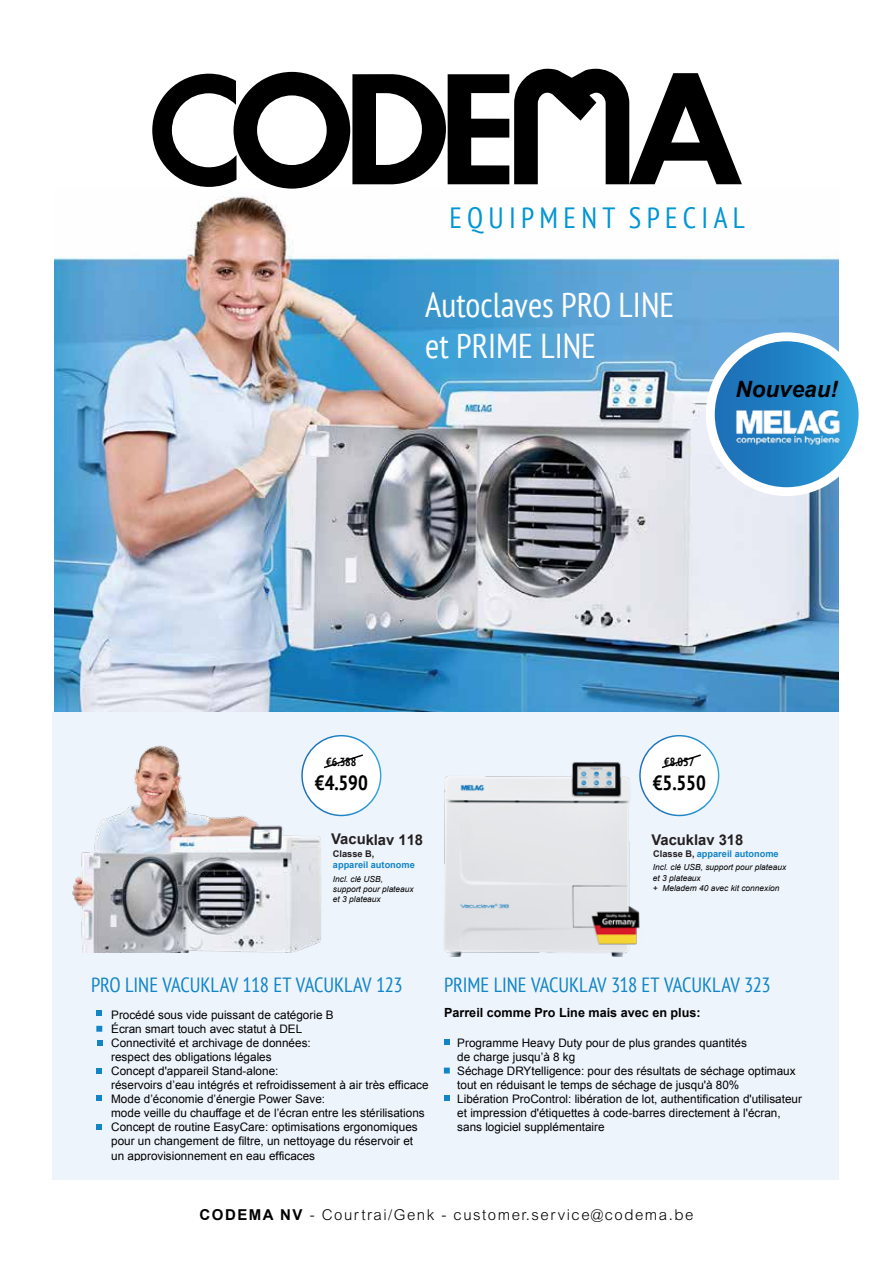
<style>
.page{position:relative;width:893px;height:1263px;background:#fff}
.page>*{position:absolute;margin:0;border:0;box-sizing:border-box;transform-origin:0 0}
.t1{font:condensed 34.5px/41.4px "PT Sans";color:#fff}
.t2{font:condensed 29.25px "PT Sans";letter-spacing:.18em;color:#0095d4}
.t3{font:italic 700 22.5px "Arial";color:#000}
.t4{font:condensed 20.55px "PT Sans";letter-spacing:-.01em;color:#1185c7}
.t5{font:700 condensed 20.55px "PT Sans";color:#000}
.t6{font:300 15px "Arial MT Std";letter-spacing:.1em;color:#000}
.t7{font:700 14.7px "Arial";letter-spacing:-.005em;color:#231f20}
.t8{font:700 12.6px "Arial";color:#000}
.t9{font:11.7px/14.1px "Arial";color:#000}
.t10{font:700 condensed 11.7px "PT Sans";color:#000}
.t11{font:700 9.15px "Arial";color:#1185c7}
.t12{font:700 9.15px "Arial";letter-spacing:-.005em;color:#231f20}
.t13{font:italic 8.4px/10.1px "Arial";color:#000}
.s1{color:#231f20}
.s2{font-family:"Arial";font-weight:700}
</style>
<div class="page">
<img style="left:54px;top:196px;width:785px;height:516px">
<svg style="left:152px;top:69px;width:590px;height:120px"></svg>
<div style="left:53px;top:712px;width:786px;height:468px;background:#eef4fc"></div>
<svg style="left:444px;top:1039px;width:6px;height:6px"></svg>
<svg style="left:444px;top:1067px;width:6px;height:6px"></svg>
<svg style="left:444px;top:1095px;width:6px;height:6px"></svg>
<svg style="left:336px;top:735px;width:37px;height:81px;background:#f0f5f9"></svg>
<svg style="left:708px;top:747px;width:11px;height:57px"></svg>
<svg style="left:96px;top:1010px;width:6px;height:6px"></svg>
<svg style="left:96px;top:1026px;width:6px;height:6px"></svg>
<svg style="left:96px;top:1068px;width:6px;height:6px"></svg>
<svg style="left:97px;top:1040px;width:6px;height:6px"></svg>
<svg style="left:96px;top:1095px;width:6px;height:6px"></svg>
<svg style="left:96px;top:1124px;width:6px;height:6px"></svg>
<img style="left:373px;top:735px;width:335px;height:222px">
<img style="left:72px;top:735px;width:264px;height:218px">
<svg style="left:710px;top:337px;width:147px;height:155px"></svg>
<div style="left:706px;top:332px;width:161px;height:164px;border:9px solid #fff;border-radius:50%"></div>
<img style="left:730px;top:403px;width:114px;height:45px">
<h2 class="t2" style="left:449px;top:198px;width:297px">EQUIPMENT SPECIAL</h2>
<h1 class="t1" style="left:425px;top:283px;width:251px">Autoclaves PRO LINE et PRIME LINE</h1>
<h3 class="t3" style="left:735px;top:374px;width:104px">Nouveau!</h3>
<p class="t10" style="left:326px;top:754px;width:32px">€6.388</p>
<h3 class="t5" style="left:315px;top:769px;width:55px">€4.590</h3>
<p class="t10" style="left:664px;top:754px;width:32px">€8.057</p>
<h3 class="t5" style="left:653px;top:769px;width:55px">€5.550</h3>
<p class="t7" style="left:331px;top:830px;width:93px">Vacuklav 118</p>
<p class="t12" style="left:333px;top:847px;width:43px">Classe B,</p>
<p class="t11" style="left:333px;top:858px;width:83px">appareil autonome</p>
<p class="t13" style="left:333px;top:874px;width:82px">Incl. clé USB,<br>support pour plateaux et 3 plateaux</p>
<p class="t7" style="left:651px;top:830px;width:93px">Vacuklav 318</p>
<p class="t13" style="left:653px;top:863px;width:135px">Incl. clé USB, support pour plateaux et 3 plateaux<br>+ Meladem 40 avec kit connexion</p>
<p class="t11" style="left:653px;top:847px;width:127px"><span class="s1">Classe B,</span> appareil autonome</p>
<h3 class="t4" style="left:91px;top:972px;width:313px">PRO LINE VACUKLAV 118 ET VACUKLAV 123</h3>
<h3 class="t4" style="left:444px;top:972px;width:328px">PRIME LINE VACUKLAV 318 ET VACUKLAV 323</h3>
<p class="t9" style="left:111px;top:1008px;width:319px">Procédé sous vide puissant de catégorie B<br>Écran smart touch avec statut à DEL<br>Connectivité et archivage de données:<br>respect des obligations légales<br>Concept d'appareil Stand-alone:<br>réservoirs d’eau intégrés et refroidissement à air très efficace Mode d’économie d’énergie Power Save:<br>mode veille du chauffage et de l’écran entre les stérilisations Concept de routine EasyCare: optimisations ergonomiques pour un changement de filtre, un nettoyage du réservoir et un approvisionnement en eau efficaces</p>
<p class="t8" style="left:444px;top:1004px;width:258px">Parreil comme Pro Line mais avec en plus:</p>
<p class="t9" style="left:457px;top:1035px;width:346px">Programme Heavy Duty pour de plus grandes quantités<br>de charge jusqu’à 8 kg<br>Séchage DRYtelligence: pour des résultats de séchage optimaux tout en réduisant le temps de séchage de jusqu'à 80%<br>Libération ProControl: libération de lot, authentification d'utilisateur et impression d'étiquettes à code-barres directement à l'écran, sans logiciel supplémentaire</p>
<p class="t6" style="left:200px;top:1206px;width:495px"><span class="s2">CODEMA NV</span> - Courtrai/Genk - customer.service@codema.be</p>
</div>
